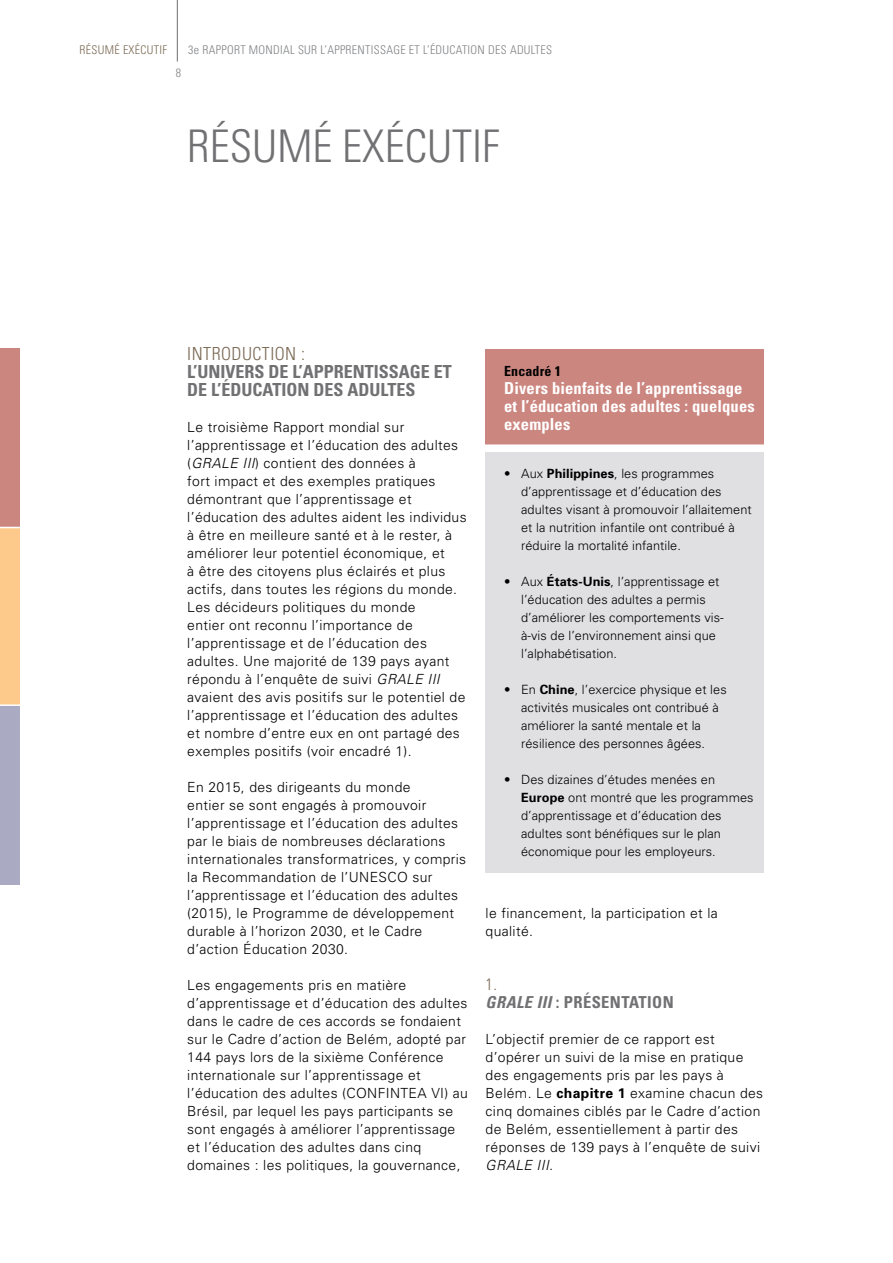
<style>
.page{position:relative;width:893px;height:1263px;background:#fff}
.page>*{position:absolute;margin:0;border:0;box-sizing:border-box;transform-origin:0 0}
.t1{font:300 condensed 45px "Univers";color:#717073}
.t2{font:700 condensed 18px/18px "Univers";color:#717073}
.t3{font:700 condensed 16.5px/18px "Univers";letter-spacing:.01em;color:#fff}
.t4{font:700 condensed 16.5px/18px "Univers";letter-spacing:.025em;color:#717073}
.t5{font:300 13.95px/18px "Univers";letter-spacing:.025em;color:#000}
.t6{font:700 condensed 13.95px "Univers";letter-spacing:.01em;color:#000}
.t7{font:300 12.75px/18px "Univers";letter-spacing:.005em;color:#000}
.t8{font:300 condensed 12px "Univers";letter-spacing:.025em;color:#808285}
.t9{font:300 condensed 12px "Univers";letter-spacing:.025em;color:#7c6a55}
.s1{font-weight:300;color:#7c6a55}
.s2{font-style:italic}
.s3{font-weight:700}
</style>
<div class="page">
<div style="left:0;top:349px;width:20px;height:178px;background:#cc8680"></div>
<div style="left:0;top:528px;width:20px;height:178px;background:#feca8b"></div>
<div style="left:0;top:706px;width:20px;height:178px;background:#aaaac2"></div>
<hr style="left:0;top:704px;width:21px;height:2px;background:#fff">
<div style="left:486px;top:419px;width:278px;height:454px;background:#e0e0e2"></div>
<div style="left:486px;top:349px;width:278px;height:96px;background:#cc8680"></div>
<div style="left:478px;top:444px;width:286px;height:8px;background:#fff"></div>
<hr style="left:177px;top:0;width:1px;height:62px;background:#6d6e71">
<p class="t9" style="left:80px;top:43px;width:89px">RÉSUMÉ EXÉCUTIF</p>
<p class="t8" style="left:188px;top:43px;width:365px">3e RAPPORT MONDIAL SUR L’APPRENTISSAGE ET L’ÉDUCATION DES ADULTES</p>
<p class="t8" style="left:176px;top:65px;width:7px">8</p>
<p class="t1" style="left:187px;top:119px;width:314px">RÉSUMÉ EXÉCUTIF</p>
<p class="t2" style="left:187px;top:344px;width:266px"><span class="s1">INTRODUCTION :<br></span>L’UNIVERS DE L’APPRENTISSAGE ET<br>DE L’ÉDUCATION DES ADULTES</p>
<p class="t5" style="left:187px;top:418px;width:281px">Le troisième Rapport mondial sur l’apprentissage et l’éducation des adultes (<span class="s2">GRALE III</span>) contient des données à<br>fort impact et des exemples pratiques démontrant que l’apprentissage et l’éducation des adultes aident les individus à être en meilleure santé et à le rester, à améliorer leur potentiel économique, et<br>à être des citoyens plus éclairés et plus actifs, dans toutes les régions du monde.<br>Les décideurs politiques du monde<br>entier ont reconnu l’importance de l’apprentissage et de l’éducation des adultes. Une majorité de 139 pays ayant répondu à l’enquête de suivi <span class="s2">GRALE III </span>avaient des avis positifs sur le potentiel de l’apprentissage et l’éducation des adultes et nombre d’entre eux en ont partagé des exemples positifs (voir encadré 1).</p>
<p class="t5" style="left:187px;top:778px;width:280px">En 2015, des dirigeants du monde<br>entier se sont engagés à promouvoir l’apprentissage et l’éducation des adultes par le biais de nombreuses déclarations internationales transformatrices, y compris la Recommandation de l’UNESCO sur l’apprentissage et l’éducation des adultes (2015), le Programme de développement durable à l’horizon 2030, et le Cadre d’action Éducation 2030.</p>
<p class="t5" style="left:187px;top:976px;width:282px">Les engagements pris en matière d’apprentissage et d’éducation des adultes dans le cadre de ces accords se fondaient sur le Cadre d’action de Belém, adopté par 144 pays lors de la sixième Conférence internationale sur l’apprentissage et l’éducation des adultes (CONFINTEA VI) au Brésil, par lequel les pays participants se sont engagés à améliorer l’apprentissage et l’éducation des adultes dans cinq domaines : les politiques, la gouvernance,</p>
<p class="t6" style="left:504px;top:362px;width:58px">Encadré 1</p>
<p class="t3" style="left:504px;top:379px;width:252px">Divers bienfaits de l’apprentissage et l’éducation des adultes : quelques exemples</p>
<p class="t7" style="left:521px;top:464px;width:232px;text-indent:-17px">• Aux <span class="s3">Philippines</span>, les programmes d’apprentissage et d’éducation des adultes visant à promouvoir l’allaitement et la nutrition infantile ont contribué à réduire la mortalité infantile.</p>
<p class="t7" style="left:521px;top:572px;width:204px;text-indent:-17px">• Aux <span class="s3">États-Unis</span>, l’apprentissage et l’éducation des adultes a permis d’améliorer les comportements vis&shy;à-vis de l’environnement ainsi que l’alphabétisation.</p>
<p class="t7" style="left:521px;top:680px;width:207px;text-indent:-17px">• En <span class="s3">Chine</span>, l’exercice physique et les activités musicales ont contribué à améliorer la santé mentale et la résilience des personnes âgées.</p>
<p class="t7" style="left:521px;top:770px;width:234px;text-indent:-17px">• Des dizaines d’études menées en <span class="s3">Europe</span> ont montré que les programmes d’apprentissage et d’éducation des adultes sont bénéfiques sur le plan économique pour les employeurs.</p>
<p class="t5" style="left:486px;top:904px;width:234px">le financement, la participation et la qualité.</p>
<p class="t4" style="left:486px;top:975px;width:190px"><span class="s1">1.<br></span><span class="s2">GRALE III</span> : PRÉSENTATION</p>
<p class="t5" style="left:486px;top:1030px;width:279px">L’objectif premier de ce rapport est d’opérer un suivi de la mise en pratique des engagements pris par les pays à Belém. Le <span class="s3">chapitre 1</span> examine chacun des cinq domaines ciblés par le Cadre d’action de Belém, essentiellement à partir des réponses de 139 pays à l’enquête de suivi <span class="s2">GRALE III.</span></p>
</div>
